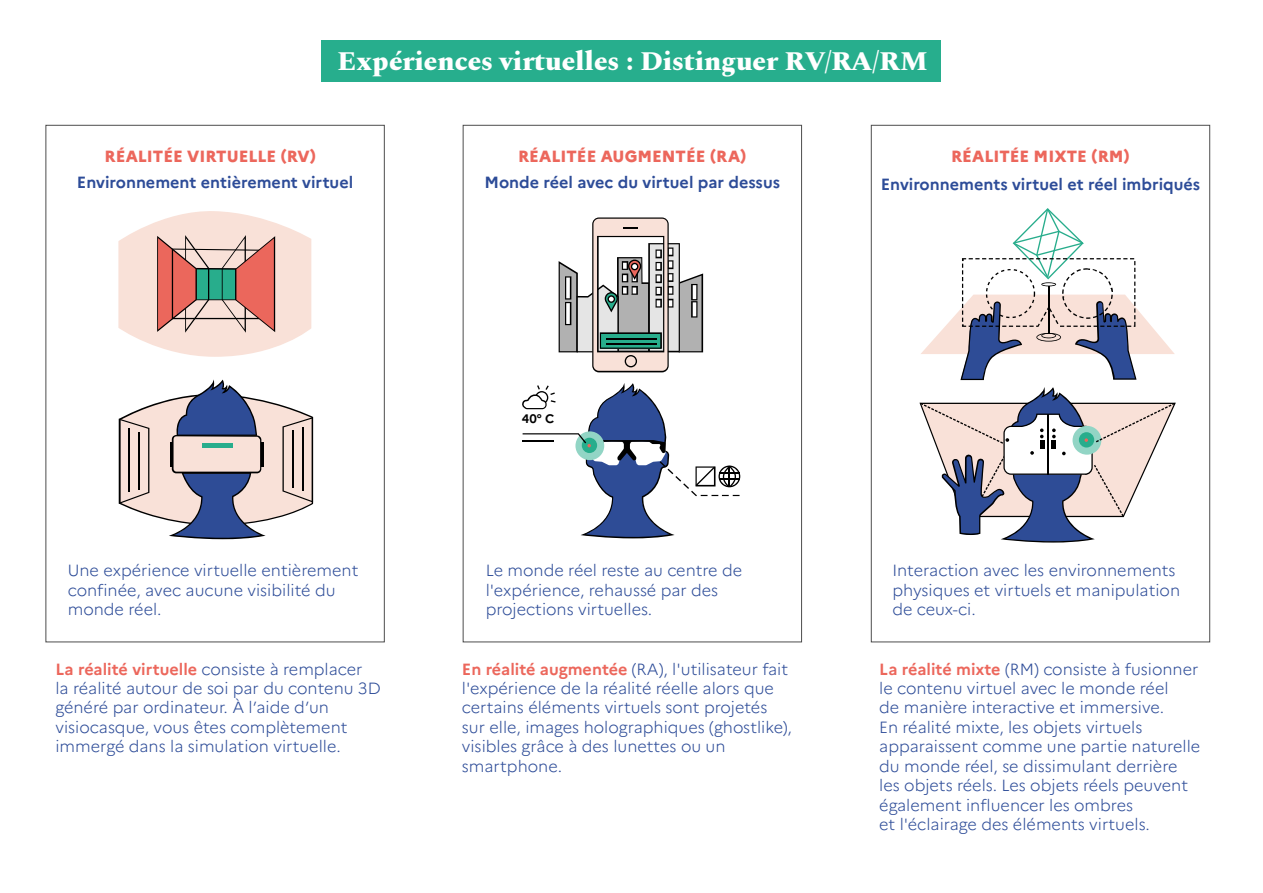
<style>
.page{position:relative;width:1263px;height:893px;background:#fff}
.page>*{position:absolute;margin:0;border:0;box-sizing:border-box;transform-origin:0 0}
.t1{font:800 27px "Spectral";color:#fff}
.t2{font:300 16.2px/19.5px "Marianne";color:#2d4c98}
.t3{font:700 16.2px "Marianne";color:#2d4c98}
.t4{font:800 16.2px "Marianne";color:#ec675c}
.t5{font:700 12.3px "Marianne";color:#000}
.s1{font-weight:700;color:#ec675c}
</style>
<div class="page">
<div style="left:321px;top:41px;width:620px;height:41px;background:#27ae8d"></div>
<svg style="left:921px;top:208px;width:254px;height:172px"></svg>
<svg style="left:919px;top:387px;width:257px;height:156px"></svg>
<svg style="left:559px;top:217px;width:144px;height:155px"></svg>
<svg style="left:522px;top:383px;width:218px;height:156px"></svg>
<svg style="left:118px;top:211px;width:193px;height:146px;background:#e4c5bd"></svg>
<svg style="left:119px;top:379px;width:194px;height:161px"></svg>
<hr style="left:302px;top:427px;width:1px;height:64px;background:#000">
<hr style="left:292px;top:431px;width:1px;height:57px;background:#000">
<h1 class="t1" style="left:337px;top:41px;width:592px">Expériences virtuelles : Distinguer RV/RA/RM</h1>
<p class="t4" style="left:105px;top:146px;width:213px">RÉALITÉE VIRTUELLE (RV)</p>
<p class="t4" style="left:518px;top:146px;width:230px">RÉALITÉE AUGMENTÉE (RA)</p>
<p class="t4" style="left:951px;top:146px;width:180px">RÉALITÉE MIXTE (RM)</p>
<p class="t3" style="left:77px;top:170px;width:278px">Environnement entièrement virtuel</p>
<p class="t3" style="left:484px;top:170px;width:297px">Monde réel avec du virtuel par dessus</p>
<p class="t3" style="left:881px;top:172px;width:321px">Environnements virtuel et réel imbriqués</p>
<p class="t5" style="left:522px;top:409px;width:34px">40° C</p>
<p class="t2" style="left:68px;top:561px;width:292px">Une expérience virtuelle entièrement confinée, avec aucune visibilité du monde réel.</p>
<p class="t2" style="left:486px;top:561px;width:258px">Le monde réel reste au centre de l'expérience, rehaussé par des projections virtuelles.</p>
<p class="t2" style="left:892px;top:561px;width:289px">Interaction avec les environnements physiques et virtuels et manipulation de ceux-ci.</p>
<p class="t2" style="left:55px;top:659px;width:327px"><span class="s1">La réalité virtuelle</span> consiste à remplacer<br>la réalité autour de soi par du contenu 3D généré par ordinateur. À l’aide d’un visiocasque, vous êtes complètement immergé dans la simulation virtuelle.</p>
<p class="t2" style="left:462px;top:659px;width:331px"><span class="s1">En réalité augmentée</span> (RA), l'utilisateur fait l'expérience de la réalité réelle alors que certains éléments virtuels sont projetés sur elle, images holographiques (ghostlike), visibles grâce à des lunettes ou un smartphone.</p>
<p class="t2" style="left:879px;top:659px;width:323px"><span class="s1">La réalité mixte</span> (RM) consiste à fusionner le contenu virtuel avec le monde réel<br>de manière interactive et immersive.<br>En réalité mixte, les objets virtuels apparaissent comme une partie naturelle du monde réel, se dissimulant derrière les objets réels. Les objets réels peuvent également influencer les ombres<br>et l'éclairage des éléments virtuels.</p>
</div>
